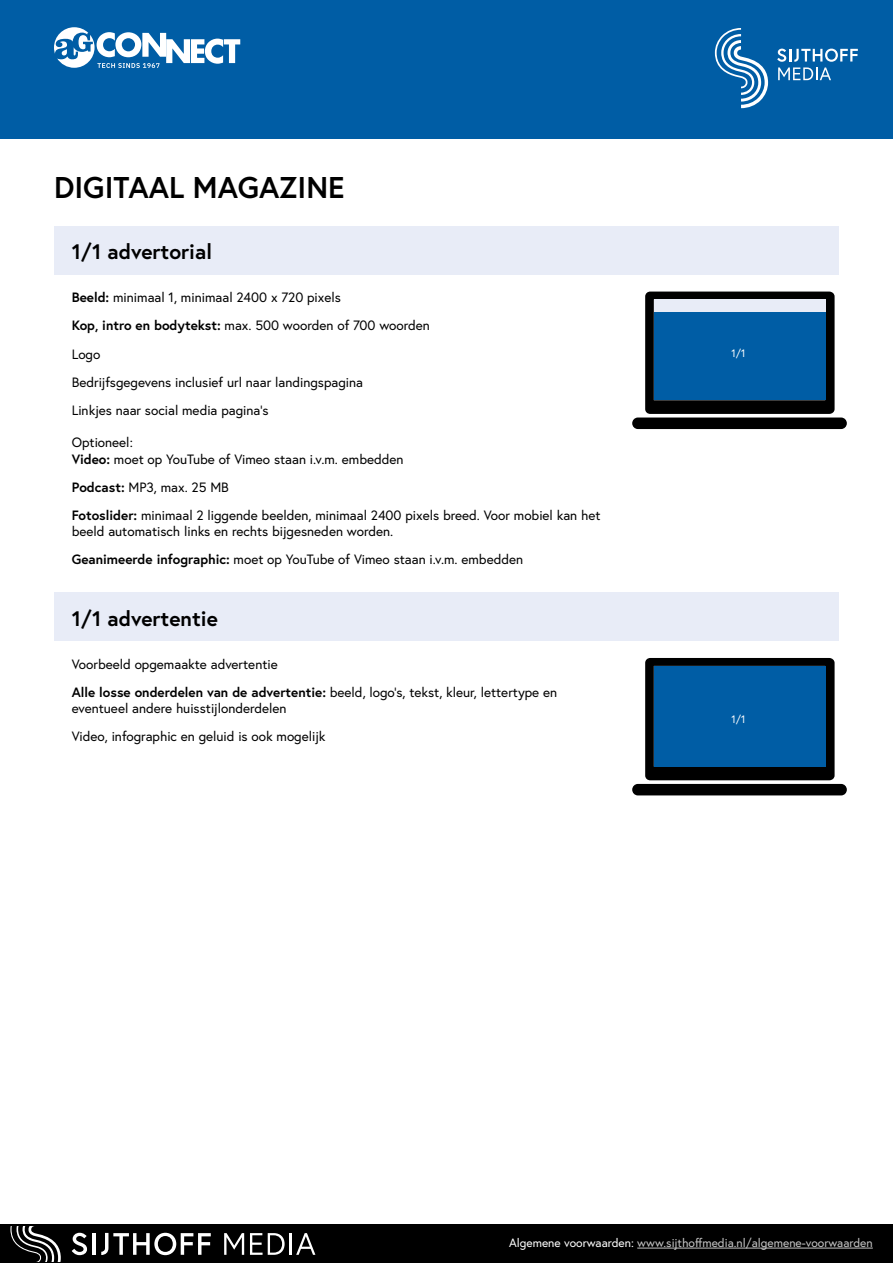
<style>
.page{position:relative;width:893px;height:1263px;background:#fff}
.page>*{position:absolute;margin:0;border:0;box-sizing:border-box;transform-origin:0 0}
.t1{font:700 30px "Europa";color:#000}
.t2{font:700 21px "Europa";color:#000}
.t3{font:13.5px/28.2px "Europa";color:#000}
.t4{font:12px "Europa";color:#c6c6c6}
.t5{font:10.65px "Europa";color:#fff}
.s1{font-weight:700}
.s2{color:#fff}
</style>
<div class="page">
<div style="left:54px;top:226px;width:785px;height:48px;background:#e8ecf7"></div>
<svg style="left:645px;top:292px;width:190px;height:122px"></svg>
<div style="left:632px;top:417px;width:215px;height:12px;background:#000;border-radius:6px"></div>
<div style="left:654px;top:299px;width:171px;height:101px;background:#005da5"></div>
<div style="left:0;top:0;width:893px;height:138px;background:#005da5"></div>
<svg style="left:715px;top:28px;width:53px;height:80px"></svg>
<svg style="left:777px;top:49px;width:81px;height:31px"></svg>
<svg style="left:54px;top:27px;width:186px;height:41px"></svg>
<div style="left:54px;top:592px;width:785px;height:49px;background:#e8ecf7"></div>
<div style="left:0;top:1225px;width:893px;height:38px;background:#000"></div>
<svg style="left:72px;top:1233px;width:15px;height:22px"></svg>
<hr style="left:92px;top:1233px;width:4px;height:22px;background:#fff">
<svg style="left:224px;top:1233px;width:20px;height:22px"></svg>
<svg style="left:250px;top:1233px;width:35px;height:22px"></svg>
<hr style="left:290px;top:1233px;width:2px;height:22px;background:#fff">
<svg style="left:296px;top:1233px;width:19px;height:22px"></svg>
<svg style="left:101px;top:1233px;width:110px;height:22px"></svg>
<svg style="left:10px;top:1226px;width:51px;height:36px"></svg>
<div style="left:654px;top:299px;width:171px;height:13px;background:#e8ecf7"></div>
<svg style="left:645px;top:658px;width:190px;height:122px"></svg>
<div style="left:632px;top:784px;width:215px;height:11px;background:#000;border-radius:6px"></div>
<div style="left:654px;top:666px;width:171px;height:101px;background:#005da5"></div>
<hr style="left:637px;top:1248px;width:236px;height:1px;background:#c6c6c6">
<h1 class="t1" style="left:54px;top:167px;width:292px">DIGITAAL MAGAZINE</h1>
<h2 class="t2" style="left:72px;top:238px;width:142px">1/1 advertorial</h2>
<p class="t3" style="left:72px;top:283px;width:360px"><span class="s1">Beeld:</span> minimaal 1, minimaal 2400 x 720 pixels<br><span class="s1">Kop, intro en bodytekst:</span> max. 500 woorden of 700 woorden Logo<br>Bedrijfsgegevens inclusief url naar landingspagina<br>Linkjes naar social media pagina’s</p>
<p class="t3" style="left:72px;top:434px;width:333px;line-height:16.2px">Optioneel:<br><span class="s1">Video:</span> moet op YouTube of Vimeo staan i.v.m. embedden</p>
<p class="t3" style="left:72px;top:473px;width:530px"><span class="s1">Podcast:</span> MP3, max. 25 MB<br><span class="s1">Fotoslider:</span> minimaal 2 liggende beelden, minimaal 2400 pixels breed. Voor mobiel kan het</p>
<p class="t3" style="left:72px;top:517px;width:453px">beeld automatisch links en rechts bijgesneden worden.<br><span class="s1">Geanimeerde infographic:</span> moet op YouTube of Vimeo staan i.v.m. embedden</p>
<h2 class="t2" style="left:72px;top:604px;width:148px">1/1 advertentie</h2>
<p class="t3" style="left:72px;top:649px;width:487px">Voorbeeld opgemaakte advertentie<br><span class="s1">Alle losse onderdelen van de advertentie:</span> beeld, logo’s, tekst, kleur, lettertype en</p>
<p class="t3" style="left:72px;top:694px;width:255px">eventueel andere huisstijlonderdelen<br>Video, infographic en geluid is ook mogelijk</p>
<p class="t5" style="left:731px;top:346px;width:15px">1/1</p>
<p class="t5" style="left:731px;top:713px;width:15px">1/1</p>
<p class="t4" style="left:509px;top:1235px;width:365px"><span class="s2">Algemene voorwaarden:</span> www.sijthoffmedia.nl/algemene-voorwaarden</p>
</div>
